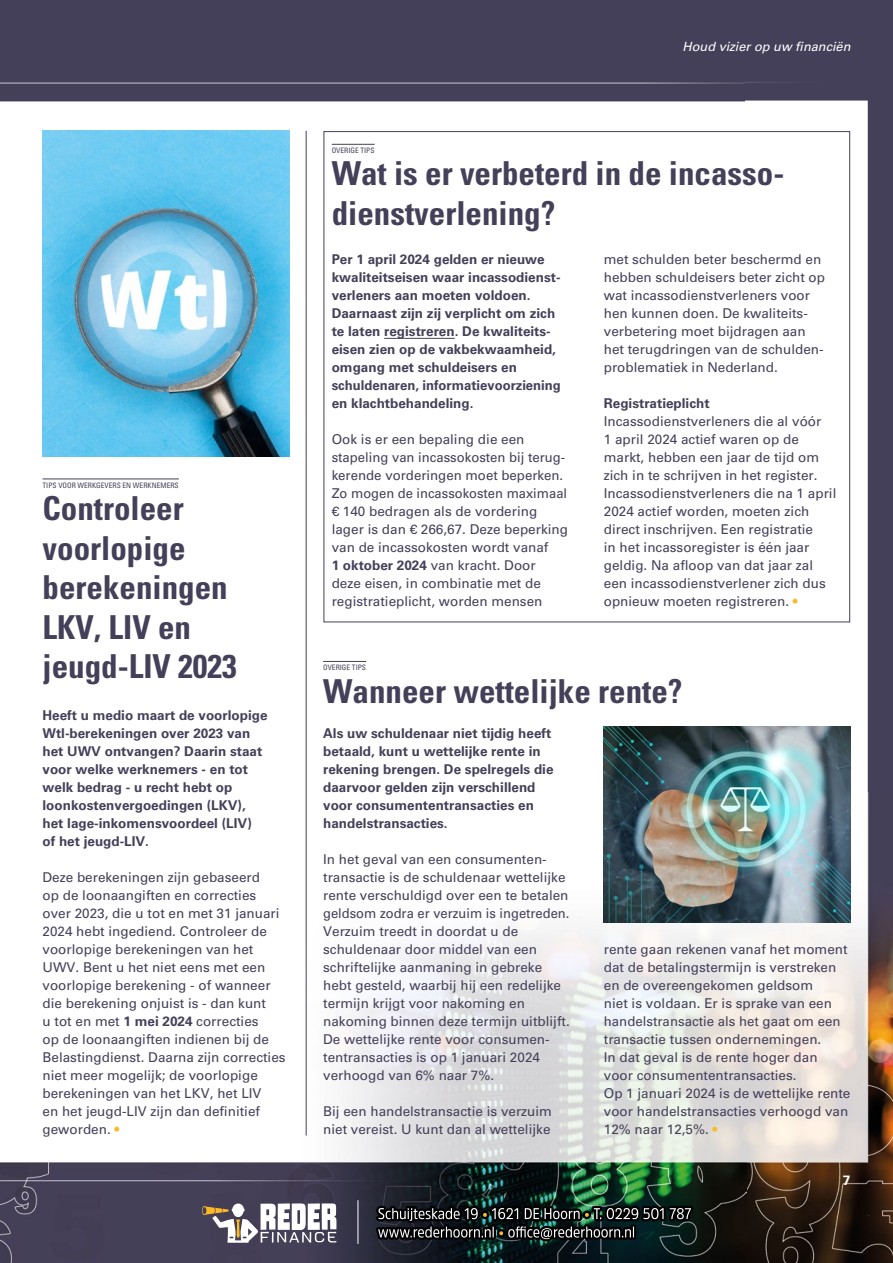
<style>
.page{position:relative;width:893px;height:1263px;background:#fff}
.page>*{position:absolute;margin:0;border:0;box-sizing:border-box;transform-origin:0 0}
.t1{font:700 condensed 33px/39.6px "Univers LT Std";color:#454059}
.t2{font:13.5px/18px "Univers LT Std";color:#454059}
.t3{font:700 13.5px/18px "Univers LT Std";color:#454059}
.t4{font:700 13.5px "Univers LT Std";color:#fff}
.t5{font:italic 12.75px "Univers LT Std";color:#fff}
.t6{font:condensed 7.5px "Univers LT Std";color:#454059}
.s1{font-weight:700}
.s2{color:#faba21}
</style>
<div class="page">
<img style="left:0;top:0;width:893px;height:1263px">
<hr style="left:358px;top:1200px;width:1px;height:44px;background:#fff">
<svg style="left:202px;top:1203px;width:134px;height:40px"></svg>
<img style="left:372px;top:1166px;width:326px;height:97px">
<hr style="left:43px;top:479px;width:136px;height:1px;background:#454059">
<hr style="left:384px;top:338px;width:71px;height:1px;background:#454059">
<hr style="left:332px;top:144px;width:43px;height:1px;background:#454059">
<hr style="left:323px;top:661px;width:43px;height:1px;background:#454059">
<img style="left:604px;top:727px;width:246px;height:196px">
<img style="left:43px;top:131px;width:246px;height:326px">
<hr style="left:306px;top:131px;width:1px;height:1004px;background:#454059">
<p class="t6" style="left:43px;top:480px;width:138px">TIPS VOOR WERKGEVERS EN WERKNEMERS</p>
<h1 class="t1" style="left:43px;top:488px;width:196px">Controleer voorlopige berekeningen<br>LKV, LIV en jeugd-LIV 2023</h1>
<p class="t3" style="left:43px;top:706px;width:227px">Heeft u medio maart de voorlopige<br>Wtl-berekeningen over 2023 van het UWV ontvangen? Daarin staat voor welke werknemers - en tot welk bedrag - u recht hebt op loonkostenvergoedingen (LKV), het lage-inkomensvoordeel (LIV) of het jeugd-LIV.</p>
<p class="t2" style="left:43px;top:868px;width:245px">Deze berekeningen zijn gebaseerd<br>op de loonaangiften en correcties over 2023, die u tot en met 31 januari 2024 hebt ingediend. Controleer de voorlopige berekeningen van het UWV. Bent u het niet eens met een voorlopige berekening - of wanneer die berekening onjuist is - dan kunt<br>u tot en met <span class="s1">1 mei 2024</span> correcties<br>op de loonaangiften indienen bij de Belastingdienst. Daarna zijn correcties niet meer mogelijk; de voorlopige berekeningen van het LKV, het LIV<br>en het jeugd-LIV zijn dan definitief geworden. <span class="s2">•</span></p>
<p class="t5" style="left:683px;top:39px;width:169px">Houd vizier op uw financiën</p>
<p class="t6" style="left:332px;top:146px;width:44px">OVERIGE TIPS</p>
<h1 class="t1" style="left:332px;top:154px;width:454px">Wat is er verbeterd in de incasso&shy;dienstverlening?</h1>
<p class="t3" style="left:332px;top:250px;width:231px">Per 1 april 2024 gelden er nieuwe kwaliteitseisen waar incassodienst&shy;verleners aan moeten voldoen.<br>Daarnaast zijn zij verplicht om zich te laten registreren. De kwaliteits&shy;eisen zien op de vakbekwaamheid, omgang met schuldeisers en schuldenaren, informatievoorziening en klachtbehandeling.</p>
<p class="t2" style="left:332px;top:430px;width:238px">Ook is er een bepaling die een stapeling van incassokosten bij terug&shy;kerende vorderingen moet beperken.<br>Zo mogen de incassokosten maximaal € 140 bedragen als de vordering lager is dan € 266,67. Deze beperking van de incassokosten wordt vanaf<br><span class="s1">1 oktober 2024</span> van kracht. Door deze eisen, in combinatie met de registratieplicht, worden mensen</p>
<p class="t2" style="left:604px;top:250px;width:223px">met schulden beter beschermd en hebben schuldeisers beter zicht op wat incassodienstverleners voor hen kunnen doen. De kwaliteits&shy;verbetering moet bijdragen aan het terugdringen van de schulden&shy;problematiek in Nederland.</p>
<p class="t3" style="left:604px;top:394px;width:107px">Registratieplicht</p>
<p class="t2" style="left:604px;top:412px;width:234px">Incassodienstverleners die al vóór<br>1 april 2024 actief waren op de markt, hebben een jaar de tijd om zich in te schrijven in het register.<br>Incassodienstverleners die na 1 april 2024 actief worden, moeten zich direct inschrijven. Een registratie<br>in het incassoregister is één jaar geldig. Na afloop van dat jaar zal een incassodienstverlener zich dus opnieuw moeten registreren. <span class="s2">•</span></p>
<p class="t6" style="left:323px;top:663px;width:44px">OVERIGE TIPS</p>
<h1 class="t1" style="left:323px;top:671px;width:361px">Wanneer wettelijke rente?</h1>
<p class="t3" style="left:323px;top:724px;width:232px">Als uw schuldenaar niet tijdig heeft betaald, kunt u wettelijke rente in rekening brengen. De spelregels die daarvoor gelden zijn verschillend voor consumententransacties en handelstransacties.</p>
<p class="t2" style="left:323px;top:850px;width:248px">In het geval van een consumenten&shy;transactie is de schuldenaar wettelijke rente verschuldigd over een te betalen geldsom zodra er verzuim is ingetreden.<br>Verzuim treedt in doordat u de schuldenaar door middel van een schriftelijke aanmaning in gebreke hebt gesteld, waarbij hij een redelijke termijn krijgt voor nakoming en nakoming binnen deze termijn uitblijft.<br>De wettelijke rente voor consumen&shy;tentransacties is op 1 januari 2024 verhoogd van 6% naar 7%.</p>
<p class="t2" style="left:323px;top:1102px;width:230px">Bij een handelstransactie is verzuim niet vereist. U kunt dan al wettelijke</p>
<p class="t2" style="left:604px;top:940px;width:248px">rente gaan rekenen vanaf het moment dat de betalingstermijn is verstreken en de overeengekomen geldsom<br>niet is voldaan. Er is sprake van een handelstransactie als het gaat om een transactie tussen ondernemingen.<br>In dat geval is de rente hoger dan<br>voor consumententransacties.<br>Op 1 januari 2024 is de wettelijke rente voor handelstransacties verhoogd van 12% naar 12,5%. <span class="s2">•</span></p>
<p class="t4" style="left:843px;top:1172px;width:9px">7</p>
</div>
